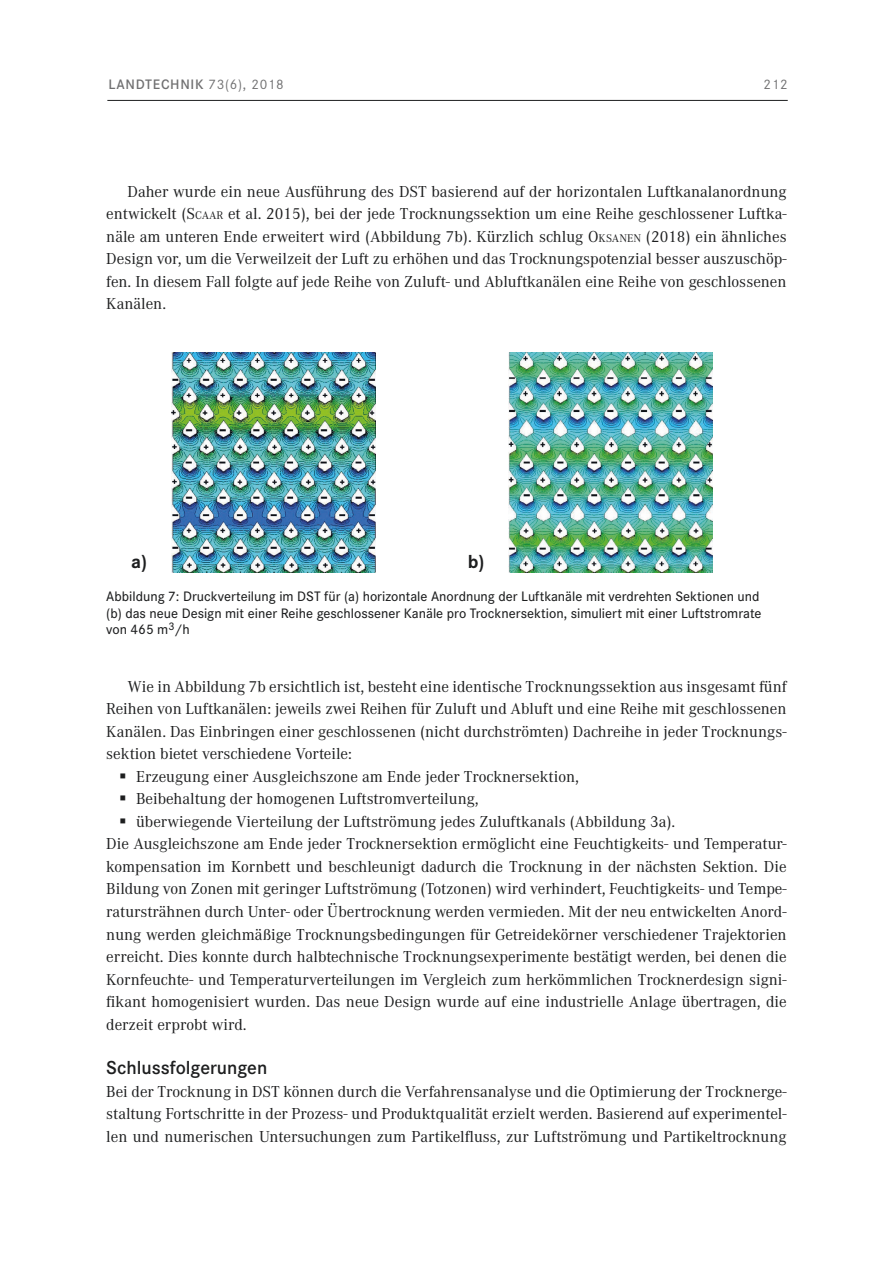
<style>
.page{position:relative;width:893px;height:1263px;background:#fff}
.page>*{position:absolute;margin:0;border:0;box-sizing:border-box;transform-origin:0 0}
.t1{font:600 19.5px "Corporate S";color:#1d1e1f}
.t2{font:700 19.5px "Corporate S";color:#1d1e1f}
.t3{font:16.5px/22.5px "Corporate A";color:#1d1e1f;text-align:justify}
.t4{font:500 14.25px/16.5px "Corporate S";color:#1d1e1f}
.t5{font:14.25px "Corporate S Demi 2";letter-spacing:.05em;color:#707071}
.t6{font:14.25px "Corporate S";color:#707071}
.s1{font-family:"Corporate S Reg 2"}
.s2{font-style:inherit}
.s3{font-size:11.55px}
</style>
<div class="page">
<hr style="left:107px;top:100px;width:681px;height:1px;background:#1d1e1f">
<img style="left:171px;top:352px;width:205px;height:221px">
<img style="left:508px;top:353px;width:204px;height:220px">
<p class="t5" style="left:108px;top:76px;width:177px">LANDTECHNIK <span class="s1">73(6), 2018</span></p>
<p class="t6" style="left:763px;top:76px;width:26px">212</p>
<p class="t3" style="left:106px;top:180px;width:682px;text-indent:21px">Daher wurde ein neue Ausführung des DST basierend auf der horizontalen Luftkanalanordnung entwickelt (<span class="s2">S</span><span class="s3">CAAR</span> et al. 2015), bei der jede Trocknungssektion um eine Reihe geschlossener Luftka&shy;näle am unteren Ende erweitert wird (Abbildung 7b). Kürzlich schlug <span class="s2">O</span><span class="s3">KSANEN</span> (2018) ein ähnliches Design vor, um die Verweilzeit der Luft zu erhöhen und das Trocknungspotenzial besser auszuschöp&shy;fen. In diesem Fall folgte auf jede Reihe von Zuluft- und Abluftkanälen eine Reihe von geschlossenen Kanälen.</p>
<p class="t2" style="left:131px;top:551px;width:17px">a)</p>
<p class="t2" style="left:468px;top:551px;width:18px">b)</p>
<p class="t4" style="left:106px;top:588px;width:657px">Abbildung 7: Druckverteilung im DST für (a) horizontale Anordnung der Luftkanäle mit verdrehten Sektionen und (b) das neue Design mit einer Reihe geschlossener Kanäle pro Trocknersektion, simuliert mit einer Luftstromrate von 465 m<sup>3</sup>/h</p>
<p class="t3" style="left:128px;top:675px;width:661px">Wie in Abbildung 7b ersichtlich ist, besteht eine identische Trocknungssektion aus insgesamt fünf</p>
<p class="t3" style="left:106px;top:698px;width:682px">Reihen von Luftkanälen: jeweils zwei Reihen für Zuluft und Abluft und eine Reihe mit geschlossenen</p>
<p class="t3" style="left:106px;top:721px;width:682px">Kanälen. Das Einbringen einer geschlossenen (nicht durchströmten) Dachreihe in jeder Trocknungs-</p>
<p class="t3" style="left:106px;top:743px;width:247px">sektion bietet verschiedene Vorteile:</p>
<p class="t3" style="left:136px;top:766px;width:444px">Erzeugung einer Ausgleichszone am Ende jeder Trocknersektion,</p>
<p class="t3" style="left:136px;top:788px;width:344px">Beibehaltung der homogenen Luftstromverteilung,</p>
<p class="t3" style="left:136px;top:811px;width:541px">überwiegende Vierteilung der Luftströmung jedes Zuluftkanals (Abbildung 3a).</p>
<p class="t3" style="left:106px;top:833px;width:682px">Die Ausgleichszone am Ende jeder Trocknersektion ermöglicht eine Feuchtigkeits- und Temperatur-</p>
<p class="t3" style="left:106px;top:856px;width:682px">kompensation im Kornbett und beschleunigt dadurch die Trocknung in der nächsten Sektion. Die</p>
<p class="t3" style="left:106px;top:878px;width:682px">Bildung von Zonen mit geringer Luftströmung (Totzonen) wird verhindert, Feuchtigkeits- und Tempe-</p>
<p class="t3" style="left:106px;top:901px;width:682px">ratursträhnen durch Unter- oder Übertrocknung werden vermieden. Mit der neu entwickelten Anord-</p>
<p class="t3" style="left:106px;top:923px;width:682px">nung werden gleichmäßige Trocknungsbedingungen für Getreidekörner verschiedener Trajektorien</p>
<p class="t3" style="left:106px;top:946px;width:682px">erreicht. Dies konnte durch halbtechnische Trocknungsexperimente bestätigt werden, bei denen die</p>
<p class="t3" style="left:106px;top:968px;width:682px">Kornfeuchte- und Temperaturverteilungen im Vergleich zum herkömmlichen Trocknerdesign signi-</p>
<p class="t3" style="left:106px;top:991px;width:682px">fikant homogenisiert wurden. Das neue Design wurde auf eine industrielle Anlage übertragen, die</p>
<p class="t3" style="left:106px;top:1013px;width:142px">derzeit erprobt wird.</p>
<p class="t1" style="left:106px;top:1057px;width:162px">Schlussfolgerungen</p>
<p class="t3" style="left:106px;top:1080px;width:682px">Bei der Trocknung in DST können durch die Verfahrensanalyse und die Optimierung der Trocknerge&shy;staltung Fortschritte in der Prozess- und Produktqualität erzielt werden. Basierend auf experimentel&shy;len und numerischen Untersuchungen zum Partikelfluss, zur Luftströmung und Partikeltrocknung</p>
</div>
